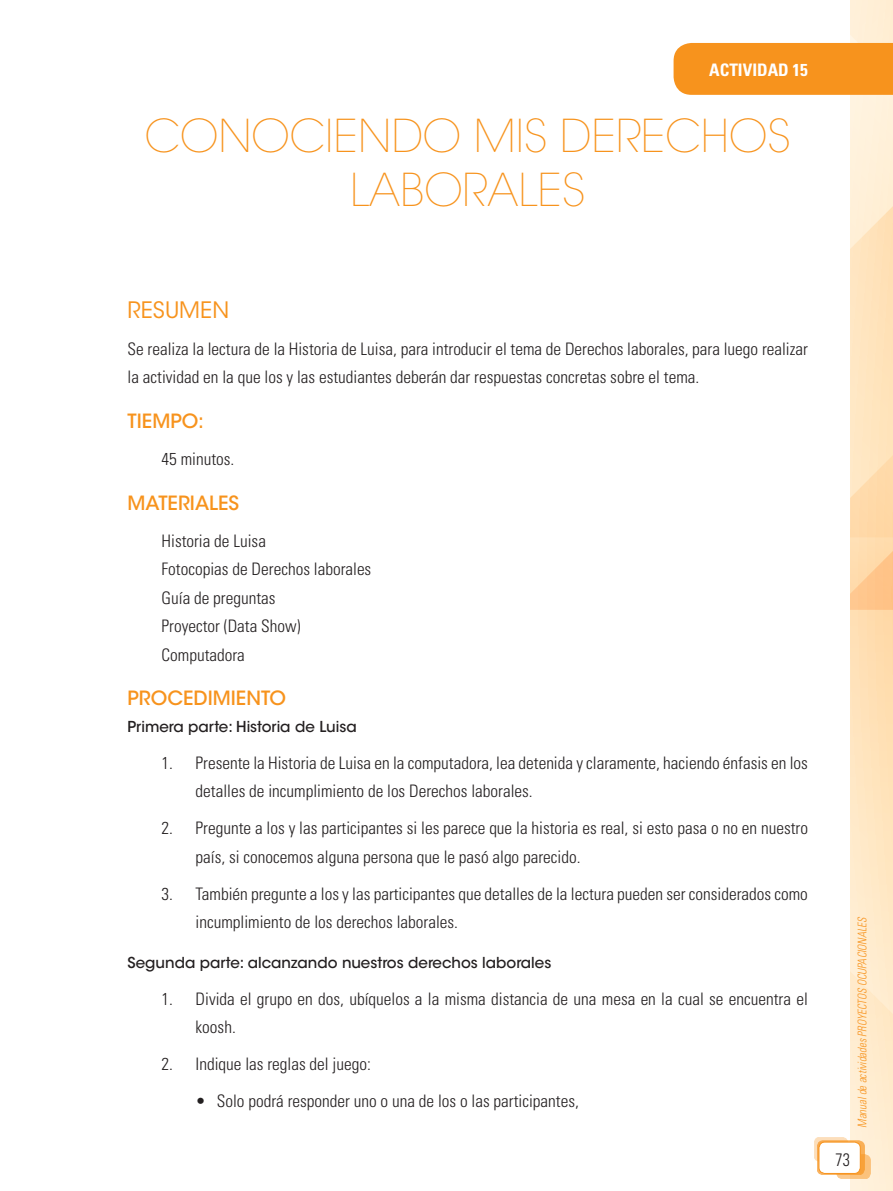
<style>
.page{position:relative;width:893px;height:1191px;background:#fff}
.page>*{position:absolute;margin:0;border:0;box-sizing:border-box;transform-origin:0 0}
.t1{font:200 45px/54px "ITC Avant Garde Std";color:#f7931d;text-align:center}
.t2{font:22.5px "ITC Avant Garde Std";color:#f7931d}
.t3{font:500 19.5px "ITC Avant Garde Std";color:#f7931d}
.t4{font:300 condensed 18px "Univers LT Std";color:#231f20;scale:.9 1}
.t5{font:300 condensed 17.25px/28.5px "Univers LT Std";color:#231f20}
.t6{font:700 condensed 17.25px "Univers LT Std";color:#fff}
.t7{font:500 15px "ITC Avant Garde Std";color:#231f20}
.t8{font:italic 300 condensed 12px "Univers LT Std";color:#f7931d;scale:.9 1}
</style>
<div class="page">
<svg style="left:674px;top:0;width:219px;height:1191px"></svg>
<p class="t6" style="left:709px;top:60px;width:100px">ACTIVIDAD 15</p>
<h1 class="t1" style="left:145px;top:109px;width:648px">CONOCIENDO MIS DERECHOS<br>LABORALES</h1>
<h2 class="t2" style="left:128px;top:296px;width:103px">RESUMEN</h2>
<p class="t5" style="left:128px;top:334px;width:682px">Se realiza la lectura de la Historia de Luisa, para introducir el tema de Derechos laborales, para luego realizar la actividad en la que los y las estudiantes deberán dar respuestas concretas sobre el tema.</p>
<p class="t3" style="left:128px;top:409px;width:78px">TIEMPO:</p>
<p class="t5" style="left:162px;top:444px;width:74px">45 minutos.</p>
<p class="t3" style="left:128px;top:490px;width:113px">MATERIALES</p>
<p class="t5" style="left:162px;top:526px;width:211px">Historia de Luisa<br>Fotocopias de Derechos laborales<br>Guía de preguntas<br>Proyector (Data Show)<br>Computadora</p>
<p class="t3" style="left:128px;top:686px;width:160px">PROCEDIMIENTO</p>
<p class="t7" style="left:128px;top:717px;width:231px">Primera parte: Historia de Luisa</p>
<p class="t5" style="left:196px;top:748px;width:614px;text-indent:-34px">1. Presente la Historia de Luisa en la computadora, lea detenida y claramente, haciendo énfasis en los detalles de incumplimiento de los Derechos laborales.</p>
<p class="t5" style="left:196px;top:814px;width:614px;text-indent:-34px">2. Pregunte a los y las participantes si les parece que la historia es real, si esto pasa o no en nuestro país, si conocemos alguna persona que le pasó algo parecido.</p>
<p class="t5" style="left:196px;top:879px;width:614px;text-indent:-34px">3. También pregunte a los y las participantes que detalles de la lectura pueden ser considerados como incumplimiento de los derechos laborales.</p>
<p class="t7" style="left:128px;top:953px;width:425px">Segunda parte: alcanzando nuestros derechos laborales</p>
<p class="t5" style="left:196px;top:984px;width:614px;text-indent:-34px">1. Divida el grupo en dos, ubíquelos a la misma distancia de una mesa en la cual se encuentra el koosh.</p>
<p class="t5" style="left:162px;top:1050px;width:211px">2. Indique las reglas del juego:</p>
<p class="t5" style="left:196px;top:1087px;width:385px">• Solo podrá responder uno o una de los o las participantes,</p>
<p class="t8" style="left:855px;top:1127px;width:236px;rotate:-90deg">Manual de actividades PROYECTOS OCUPACIONALES</p>
<p class="t4" style="left:836px;top:1149px;width:17px">73</p>
</div>
